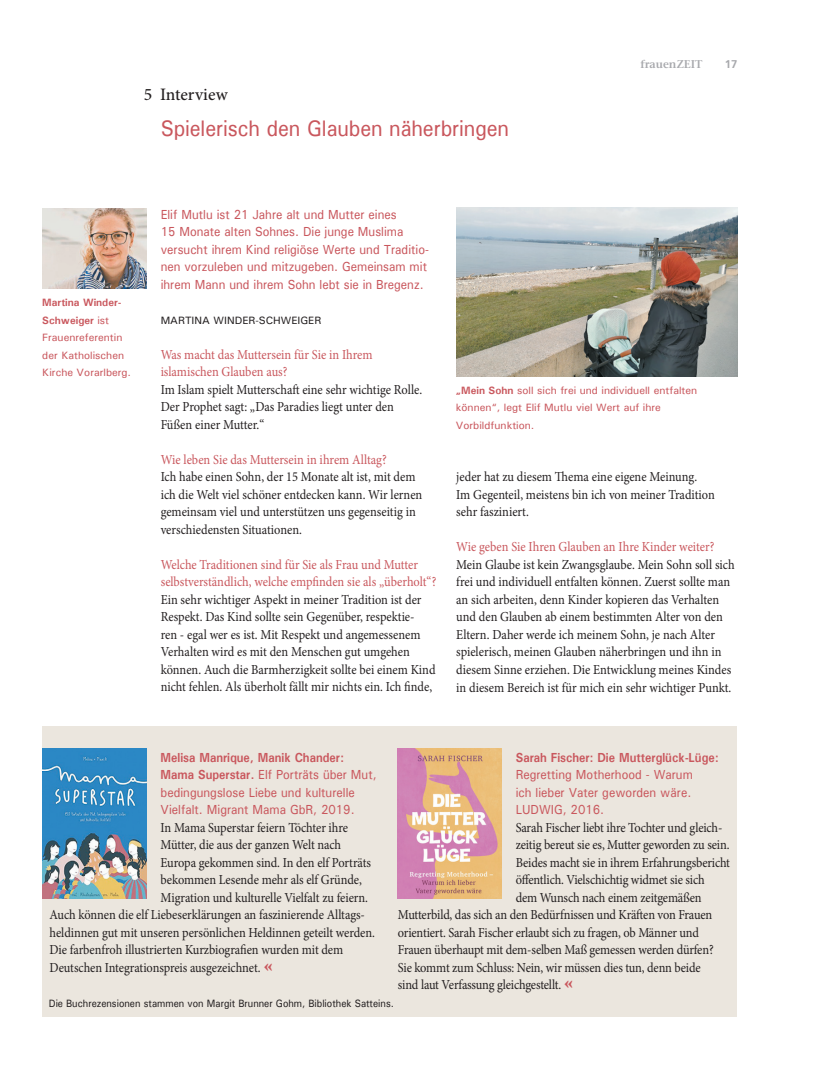
<style>
.page{position:relative;width:833px;height:1071px;background:#fff}
.page>*{position:absolute;margin:0;border:0;box-sizing:border-box;transform-origin:0 0}
.t1{font:500 22.5px "Univers";letter-spacing:-.005em;color:#c9575d;scale:.9 1}
.t2{font:500 17.5px "Minion Pro";color:#231f20}
.t3{font:13.75px/17.5px "Minion Pro";letter-spacing:-.005em;color:#231f20;scale:.9 1}
.t4{font:13.75px/17.5px "Minion Pro";letter-spacing:-.005em;color:#c9575d;scale:.9 1}
.t5{font:500 13.12px/17.5px "Univers";color:#c9575d;scale:.9 1}
.t6{font:700 13.12px "Univers";color:#c9575d;scale:.9 1}
.t7{font:600 11.25px "Stone Serif Std";color:#a8a9ad}
.t8{font:700 11.25px "Frutiger LT Std";color:#a8a9ad}
.t9{font:500 10.62px/17.5px "Univers";color:#c9575d}
.t10{font:500 10.62px "Univers";color:#231f20;scale:.9 1}
.t11{font:500 10.62px "Univers";color:#231f20}
.s1{font-weight:700}
.s2{font-family:"Stone Serif Std";font-weight:700;font-size:20px;color:#c9575d}
</style>
<div class="page">
<div style="left:43px;top:726px;width:694px;height:290px;background:#ebe6de"></div>
<img style="left:456px;top:208px;width:281px;height:168px">
<img style="left:43px;top:748px;width:103px;height:150px">
<img style="left:398px;top:748px;width:103px;height:150px">
<img style="left:42px;top:208px;width:104px;height:80px">
<p class="t2" style="left:144px;top:83px;width:85px">5 Interview</p>
<h1 class="t1" style="left:161px;top:114px;width:389px">Spielerisch den Glauben näherbringen</h1>
<p class="t7" style="left:640px;top:57px;width:64px">frauenZEIT</p>
<p class="t8" style="left:724px;top:57px;width:14px">17</p>
<p class="t9" style="left:42px;top:293px;width:90px"><span class="s1">Martina Winder-<br>Schweiger</span> ist<br>Frauenreferentin der Katholischen<br>Kirche Vorarlberg.</p>
<p class="t5" style="left:161px;top:205px;width:299px">Elif Mutlu ist 21 Jahre alt und Mutter eines<br>15 Monate alten Sohnes. Die junge Muslima versucht ihrem Kind religiöse Werte und Traditio&shy;nen vorzuleben und mitzugeben. Gemeinsam mit ihrem Mann und ihrem Sohn lebt sie in Bregenz.</p>
<p class="t11" style="left:161px;top:313px;width:162px">MARTINA WINDER-SCHWEIGER</p>
<p class="t4" style="left:161px;top:345px;width:237px">Was macht das Muttersein für Sie in Ihrem islamischen Glauben aus?</p>
<p class="t3" style="left:161px;top:380px;width:292px">Im Islam spielt Mutterschaft eine sehr wichtige Rolle.<br>Der Prophet sagt: „Das Paradies liegt unter den<br>Füßen einer Mutter.“</p>
<p class="t4" style="left:161px;top:450px;width:253px">Wie leben Sie das Muttersein in ihrem Alltag?</p>
<p class="t3" style="left:161px;top:468px;width:292px">Ich habe einen Sohn, der 15 Monate alt ist, mit dem ich die Welt viel schöner entdecken kann. Wir lernen gemeinsam viel und unterstützen uns gegenseitig in verschiedensten Situationen.</p>
<p class="t4" style="left:161px;top:555px;width:308px">Welche Traditionen sind für Sie als Frau und Mutter selbstverständlich, welche empfinden sie als „überholt“?</p>
<p class="t3" style="left:161px;top:590px;width:307px">Ein sehr wichtiger Aspekt in meiner Tradition ist der Respekt. Das Kind sollte sein Gegenüber, respektie-<br>ren - egal wer es ist. Mit Respekt und angemessenem Verhalten wird es mit den Menschen gut umgehen können. Auch die Barmherzigkeit sollte bei einem Kind nicht fehlen. Als überholt fällt mir nichts ein. Ich finde,</p>
<p class="t9" style="left:456px;top:381px;width:243px"><span class="s1">„Mein Sohn</span> soll sich frei und individuell entfalten können“, legt Elif Mutlu viel Wert auf ihre<br>Vorbildfunktion.</p>
<p class="t3" style="left:456px;top:468px;width:289px">jeder hat zu diesem Thema eine eigene Meinung.<br>Im Gegenteil, meistens bin ich von meiner Tradition sehr fasziniert.</p>
<p class="t4" style="left:456px;top:538px;width:288px">Wie geben Sie Ihren Glauben an Ihre Kinder weiter?</p>
<p class="t3" style="left:456px;top:555px;width:311px">Mein Glaube ist kein Zwangsglaube. Mein Sohn soll sich frei und individuell entfalten können. Zuerst sollte man an sich arbeiten, denn Kinder kopieren das Verhalten und den Glauben ab einem bestimmten Alter von den Eltern. Daher werde ich meinem Sohn, je nach Alter spielerisch, meinen Glauben näherbringen und ihn in diesem Sinne erziehen. Die Entwicklung meines Kindes in diesem Bereich ist für mich ein sehr wichtiger Punkt.</p>
<p class="t5" style="left:161px;top:747px;width:241px"><span class="s1">Melisa Manrique, Manik Chander:<br>Mama Superstar.</span> Elf Porträts über Mut, bedingungslose Liebe und kulturelle Vielfalt. Migrant Mama GbR, 2019.</p>
<p class="t3" style="left:161px;top:818px;width:210px">In Mama Superstar feiern Töchter ihre</p>
<p class="t3" style="left:161px;top:835px;width:202px">Mütter, die aus der ganzen Welt nach</p>
<p class="t3" style="left:161px;top:853px;width:235px">Europa gekommen sind. In den elf Porträts</p>
<p class="t3" style="left:161px;top:870px;width:225px">bekommen Lesende mehr als elf Gründe,</p>
<p class="t3" style="left:161px;top:888px;width:232px">Migration und kulturelle Vielfalt zu feiern.</p>
<p class="t3" style="left:50px;top:905px;width:350px">Auch können die elf Liebeserklärungen an faszinierende Alltags-</p>
<p class="t3" style="left:50px;top:923px;width:363px">heldinnen gut mit unseren persönlichen Heldinnen geteilt werden.</p>
<p class="t3" style="left:50px;top:940px;width:328px">Die farbenfroh illustrierten Kurzbiografien wurden mit dem</p>
<p class="t3" style="left:50px;top:958px;width:249px">Deutschen Integrationspreis ausgezeichnet. <span class="s2">«</span></p>
<p class="t6" style="left:516px;top:748px;width:227px">Sarah Fischer: Die Mutterglück-Lüge:</p>
<p class="t5" style="left:516px;top:765px;width:198px">Regretting Motherhood - Warum ich lieber Vater geworden wäre.<br>LUDWIG, 2016.</p>
<p class="t3" style="left:516px;top:818px;width:231px">Sarah Fischer liebt ihre Tochter und gleich-</p>
<p class="t3" style="left:516px;top:835px;width:239px">zeitig bereut sie es, Mutter geworden zu sein.</p>
<p class="t3" style="left:516px;top:853px;width:240px">Beides macht sie in ihrem Erfahrungsbericht</p>
<p class="t3" style="left:516px;top:870px;width:211px">öffentlich. Vielschichtig widmet sie sich</p>
<p class="t3" style="left:516px;top:888px;width:208px">dem Wunsch nach einem zeitgemäßen</p>
<p class="t3" style="left:398px;top:905px;width:351px">Mutterbild, das sich an den Bedürfnissen und Kräften von Frauen</p>
<p class="t3" style="left:398px;top:923px;width:336px">orientiert. Sarah Fischer erlaubt sich zu fragen, ob Männer und</p>
<p class="t3" style="left:398px;top:940px;width:352px">Frauen überhaupt mit dem-selben Maß gemessen werden dürfen?</p>
<p class="t3" style="left:398px;top:958px;width:338px">Sie kommt zum Schluss: Nein, wir müssen dies tun, denn beide</p>
<p class="t3" style="left:398px;top:975px;width:196px">sind laut Verfassung gleichgestellt. <span class="s2">«</span></p>
<p class="t10" style="left:49px;top:995px;width:385px">Die Buchrezensionen stammen von Margit Brunner Gohm, Bibliothek Satteins.</p>
</div>
